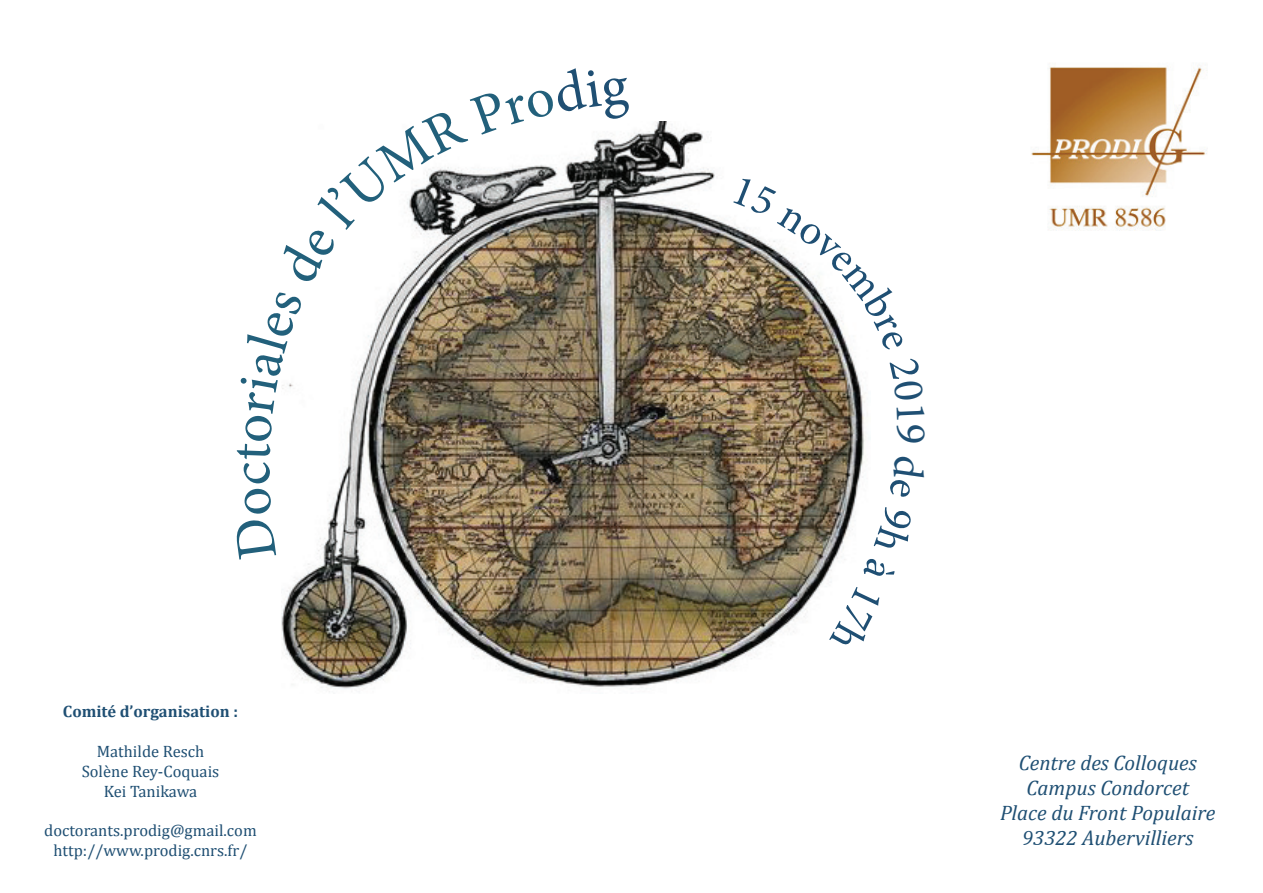
<style>
.page{position:relative;width:1263px;height:893px;background:#fff}
.page>*{position:absolute;margin:0;border:0;box-sizing:border-box;transform-origin:0 0}
.t1{font:57px "Minion Pro";color:#22607b}
.t2{font:italic 21px/25.2px "Cambria";color:#1f4f73;text-align:center}
.t3{font:16.5px/19.8px "Cambria";color:#1f4f73;text-align:center}
.t4{font:700 16.5px "Cambria";color:#1f4f73}
</style>
<div class="page">
<img style="left:1031px;top:66px;width:176px;height:165px">
<img style="left:281px;top:121px;width:585px;height:568px">
<svg style="left:281px;top:121px;width:350px;height:339px"></svg>
<img style="left:733px;top:177px;width:133px;height:174px">
<svg style="left:829px;top:506px;width:37px;height:149px"></svg>
<h1 class="t1" style="left:213px;top:485px;width:26px;rotate:-90deg">c</h1>
<p class="t4" style="left:63px;top:700px;width:177px">Comité d’organisation :</p>
<p class="t3" style="left:82px;top:741px;width:139px">Mathilde Resch<br>Solène Rey-Coquais<br>Kei Tanikawa</p>
<p class="t3" style="left:44px;top:821px;width:214px">doctorants.prodig@gmail.com http://www.prodig.cnrs.fr/</p>
<p class="t2" style="left:1000px;top:749px;width:217px">Centre des Colloques<br>Campus Condorcet<br>Place du Front Populaire<br>93322 Aubervilliers</p>
</div>
